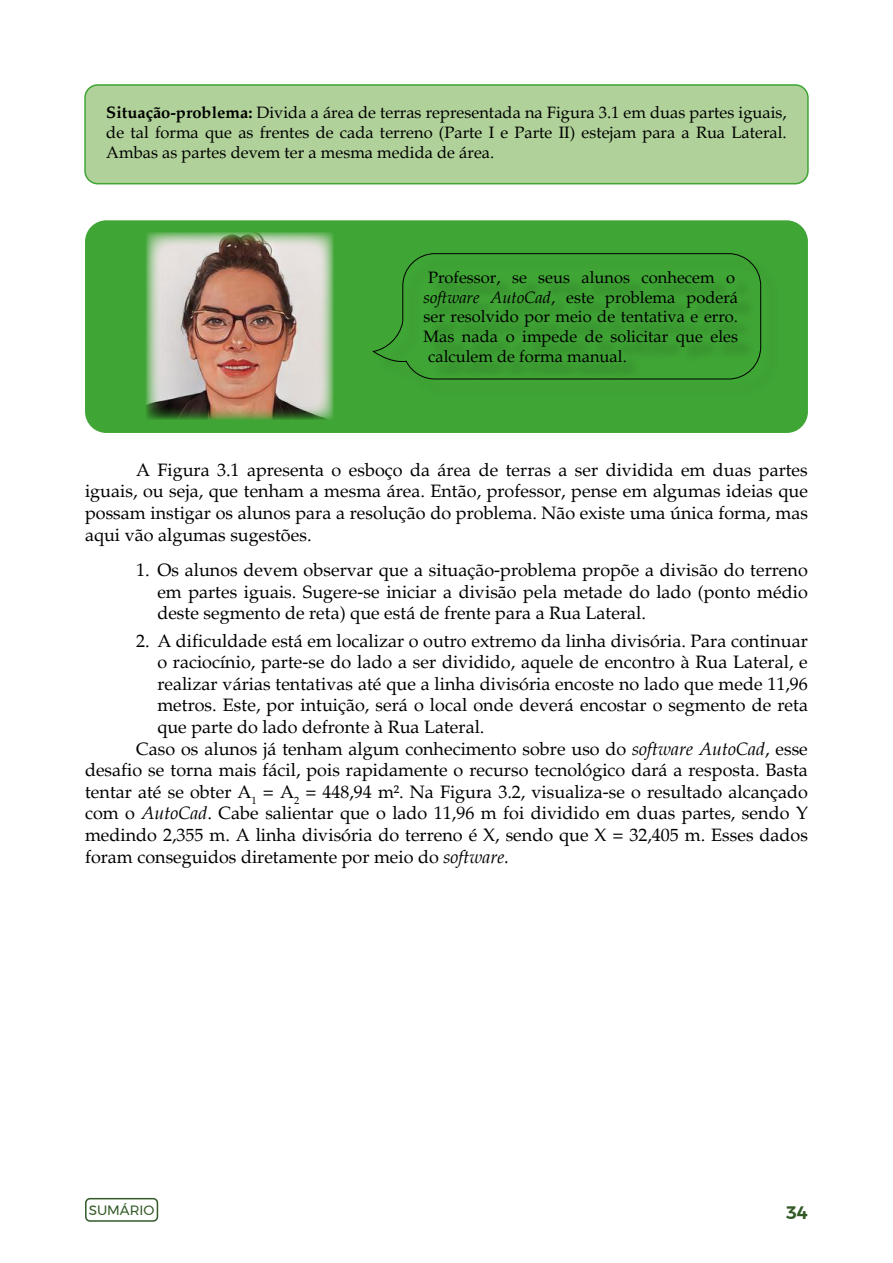
<style>
.page{position:relative;width:893px;height:1263px;background:#fff}
.page>*{position:absolute;margin:0;border:0;box-sizing:border-box;transform-origin:0 0}
.t1{font:18px/21.6px "Palatino";color:#000;text-align:justify}
.t2{font:600 18px "Montserrat";color:#325a27}
.t3{font:16.5px/19.8px "Palatino";color:#000;text-align:justify}
.t4{font:13.5px "Montserrat";color:#325a27}
.s1{font-weight:700}
.s2{font-style:italic}
</style>
<div class="page">
<div style="left:85px;top:1198px;width:73px;height:24px;border:2px solid #325a27;border-radius:4px"></div>
<div style="left:85px;top:85px;width:723px;height:99px;background:#b0d199;border-radius:13px"></div>
<div style="left:84px;top:84px;width:725px;height:100px;border:2px solid #3fa535;border-radius:13px"></div>
<div style="left:85px;top:220px;width:723px;height:213px;background:#3fa535;border-radius:21px"></div>
<img style="left:146px;top:232px;width:187px;height:188px">
<svg style="left:372px;top:253px;width:389px;height:127px"></svg>
<p class="t3" style="left:106px;top:103px;width:682px"><span class="s1">Situação-problema:</span> Divida a área de terras representada na Figura 3.1 em duas partes iguais, de tal forma que as frentes de cada terreno (Parte I e Parte II) estejam para a Rua Lateral.<br>Ambas as partes devem ter a mesma medida de área.</p>
<p class="t3" style="left:424px;top:267px;width:316px;text-align:left">Professor, se seus alunos conhecem o <span class="s2">software AutoCad</span>, este problema poderá ser resolvido por meio de tentativa e erro.<br>Mas nada o impede de solicitar que eles calculem de forma manual.</p>
<p class="t1" style="left:85px;top:459px;width:724px;text-indent:51px">A Figura 3.1 apresenta o esboço da área de terras a ser dividida em duas partes iguais, ou seja, que tenham a mesma área. Então, professor, pense em algumas ideias que possam instigar os alunos para a resolução do problema. Não existe uma única forma, mas aqui vão algumas sugestões.</p>
<p class="t1" style="left:157px;top:560px;width:652px;text-indent:-21px">1. Os alunos devem observar que a situação-problema propõe a divisão do terreno em partes iguais. Sugere-se iniciar a divisão pela metade do lado (ponto médio deste segmento de reta) que está de frente para a Rua Lateral.</p>
<p class="t1" style="left:136px;top:630px;width:673px">2. A dificuldade está em localizar o outro extremo da linha divisória. Para continuar</p>
<p class="t1" style="left:157px;top:652px;width:652px">o raciocínio, parte-se do lado a ser dividido, aquele de encontro à Rua Lateral, e</p>
<p class="t1" style="left:157px;top:673px;width:652px">realizar várias tentativas até que a linha divisória encoste no lado que mede 11,96</p>
<p class="t1" style="left:157px;top:695px;width:652px">metros. Este, por intuição, será o local onde deverá encostar o segmento de reta</p>
<p class="t1" style="left:157px;top:716px;width:329px">que parte do lado defronte à Rua Lateral.</p>
<p class="t1" style="left:136px;top:738px;width:673px">Caso os alunos já tenham algum conhecimento sobre uso do <span class="s2">software AutoCad</span>, esse</p>
<p class="t1" style="left:85px;top:760px;width:724px">desafio se torna mais fácil, pois rapidamente o recurso tecnológico dará a resposta. Basta</p>
<p class="t1" style="left:85px;top:781px;width:724px">tentar até se obter A<sub>1</sub> = A<sub>2</sub> = 448,94 m². Na Figura 3.2, visualiza-se o resultado alcançado</p>
<p class="t1" style="left:85px;top:803px;width:724px">com o <span class="s2">AutoCad</span>. Cabe salientar que o lado 11,96 m foi dividido em duas partes, sendo Y</p>
<p class="t1" style="left:85px;top:824px;width:724px">medindo 2,355 m. A linha divisória do terreno é X, sendo que X = 32,405 m. Esses dados</p>
<p class="t1" style="left:85px;top:846px;width:425px">foram conseguidos diretamente por meio do <span class="s2">software.</span></p>
<p class="t4" style="left:89px;top:1200px;width:67px">SUMÁRIO</p>
<p class="t2" style="left:786px;top:1198px;width:23px">34</p>
</div>
